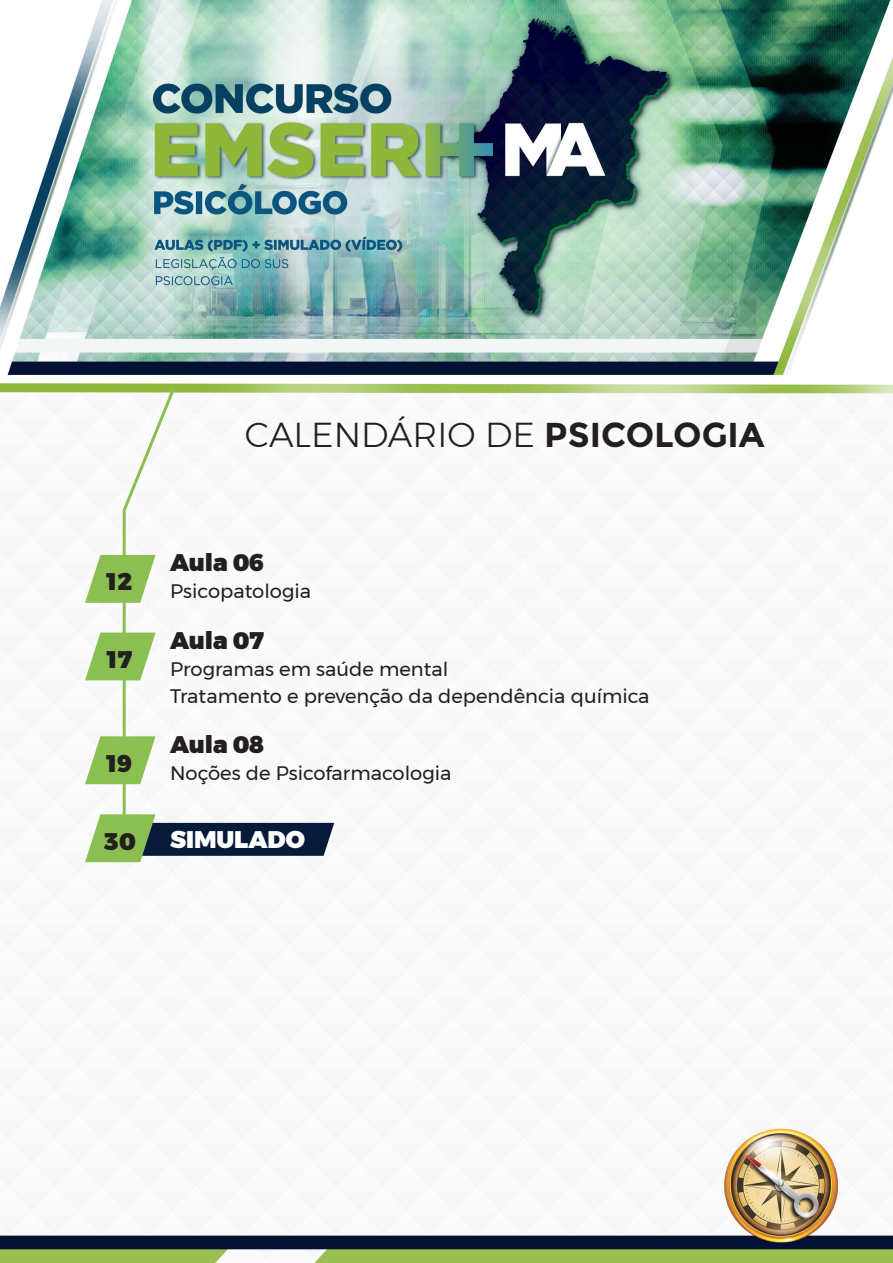
<style>
.page{position:relative;width:893px;height:1263px;background:#fff}
.page>*{position:absolute;margin:0;border:0;box-sizing:border-box;transform-origin:0 0}
.t1{font:300 34.5px "Montserrat";color:#231f20}
.t2{font:900 24px "Montserrat";color:#231f20}
.t3{font:900 24px "Montserrat";color:#fff}
.t4{font:19.5px "Montserrat";color:#231f20}
.s1{font-weight:700}
</style>
<div class="page">
<img style="left:0;top:0;width:893px;height:1263px">
<svg style="left:84px;top:384px;width:250px;height:479px"></svg>
<p class="t1" style="left:245px;top:409px;width:521px">CALENDÁRIO DE <span class="s1">PSICOLOGIA</span></p>
<p class="t2" style="left:107px;top:562px;width:27px">12</p>
<p class="t2" style="left:107px;top:640px;width:26px">17</p>
<p class="t2" style="left:107px;top:744px;width:27px">19</p>
<p class="t2" style="left:104px;top:822px;width:34px">30</p>
<p class="t2" style="left:170px;top:543px;width:96px">Aula 06</p>
<p class="t4" style="left:170px;top:577px;width:143px">Psicopatologia</p>
<p class="t2" style="left:170px;top:620px;width:95px">Aula 07</p>
<p class="t4" style="left:170px;top:654px;width:280px">Programas em saúde mental</p>
<p class="t4" style="left:170px;top:681px;width:481px">Tratamento e prevenção da dependência química</p>
<p class="t2" style="left:170px;top:725px;width:96px">Aula 08</p>
<p class="t4" style="left:170px;top:758px;width:283px">Noções de Psicofarmacologia</p>
<p class="t3" style="left:170px;top:819px;width:136px">SIMULADO</p>
</div>
